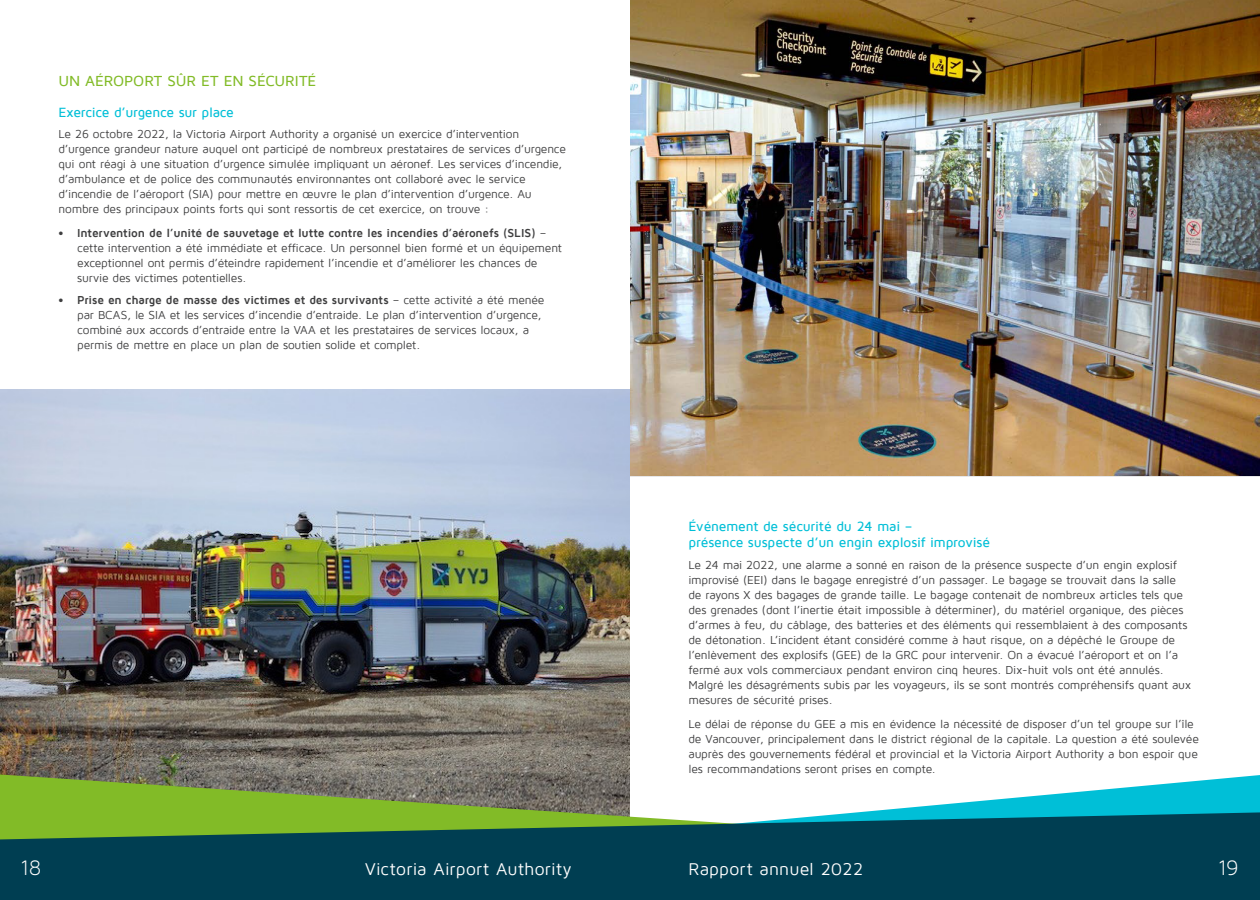
<style>
.page{position:relative;width:1260px;height:900px;background:#fff}
.page>*{position:absolute;margin:0;border:0;box-sizing:border-box;transform-origin:0 0}
.t1{font:22.5px "Maven Pro Light 300";color:#fff}
.t2{font:17.5px "Maven Pro";letter-spacing:.015em;color:#fff}
.Main_Titles{font:500 15px "Maven Pro";letter-spacing:-.01em;color:#82bb27}
.Sub_Titles{font:500 13.75px/16.5px "Maven Pro";letter-spacing:-.015em;color:#00bfd7}
.Body{font:11.88px/15px "Maven Pro";letter-spacing:-.015em;color:#3e3e3f}
.s1{font-family:"Univers";font-weight:300;font-size:10px}
.s2{font-weight:700}
</style>
<div class="page">
<img style="left:0;top:390px;width:630px;height:384px">
<img style="left:630px;top:0;width:630px;height:475px">
<svg style="left:862px;top:775px;width:398px;height:37px"></svg>
<svg style="left:0;top:774px;width:630px;height:38px;background:#788f49"></svg>
<svg style="left:0;top:812px;width:1260px;height:88px;background:#135252"></svg>
<p class="Main_Titles" style="left:58px;top:73px;width:259px">UN AÉROPORT SÛR ET EN SÉCURITÉ</p>
<p class="Sub_Titles" style="left:58px;top:104px;width:177px">Exercice d’urgence sur place</p>
<p class="Body" style="left:58px;top:127px;width:509px">Le 26 octobre 2022, la Victoria Airport Authority a organisé un exercice d’intervention d’urgence grandeur nature auquel ont participé de nombreux prestataires de services d’urgence qui ont réagi à une situation d’urgence simulée impliquant un aéronef. Les services d’incendie, d’ambulance et de police des communautés environnantes ont collaboré avec le service d’incendie de l’aéroport (SIA) pour mettre en œuvre le plan d’intervention d’urgence. Au nombre des principaux points forts qui sont ressortis de cet exercice, on trouve :</p>
<p class="Body" style="left:77px;top:226px;width:486px;text-indent:-19px"><span class="s1">•</span> <span class="s2">Intervention de l’unité de sauvetage et lutte contre les incendies d’aéronefs (SLIS)</span> – cette intervention a été immédiate et efficace. Un personnel bien formé et un équipement exceptionnel ont permis d’éteindre rapidement l’incendie et d’améliorer les chances de survie des victimes potentielles.</p>
<p class="Body" style="left:77px;top:293px;width:469px;text-indent:-19px"><span class="s1">•</span> <span class="s2">Prise en charge de masse des victimes et des survivants</span> – cette activité a été menée par BCAS, le SIA et les services d’incendie d’entraide. Le plan d’intervention d’urgence, combiné aux accords d’entraide entre la VAA et les prestataires de services locaux, a permis de mettre en place un plan de soutien solide et complet.</p>
<p class="Sub_Titles" style="left:688px;top:518px;width:303px">Événement de sécurité du 24 mai –<br>présence suspecte d’un engin explosif improvisé</p>
<p class="Body" style="left:688px;top:558px;width:504px">Le 24 mai 2022, une alarme a sonné en raison de la présence suspecte d’un engin explosif improvisé (EEI) dans le bagage enregistré d’un passager. Le bagage se trouvait dans la salle de rayons X des bagages de grande taille. Le bagage contenait de nombreux articles tels que des grenades (dont l’inertie était impossible à déterminer), du matériel organique, des pièces d’armes à feu, du câblage, des batteries et des éléments qui ressemblaient à des composants de détonation. L’incident étant considéré comme à haut risque, on a dépêché le Groupe de l’enlèvement des explosifs (GEE) de la GRC pour intervenir. On a évacué l’aéroport et on l’a fermé aux vols commerciaux pendant environ cinq heures. Dix-huit vols ont été annulés.<br>Malgré les désagréments subis par les voyageurs, ils se sont montrés compréhensifs quant aux mesures de sécurité prises.</p>
<p class="Body" style="left:688px;top:717px;width:512px">Le délai de réponse du GEE a mis en évidence la nécessité de disposer d’un tel groupe sur l’île de Vancouver, principalement dans le district régional de la capitale. La question a été soulevée auprès des gouvernements fédéral et provincial et la Victoria Airport Authority a bon espoir que les recommandations seront prises en compte.</p>
<h1 class="t1" style="left:20px;top:855px;width:23px">18</h1>
<h2 class="t2" style="left:365px;top:860px;width:208px">Victoria Airport Authority</h2>
<h2 class="t2" style="left:688px;top:860px;width:176px">Rapport annuel 2022</h2>
<h1 class="t1" style="left:1218px;top:855px;width:23px">19</h1>
</div>
